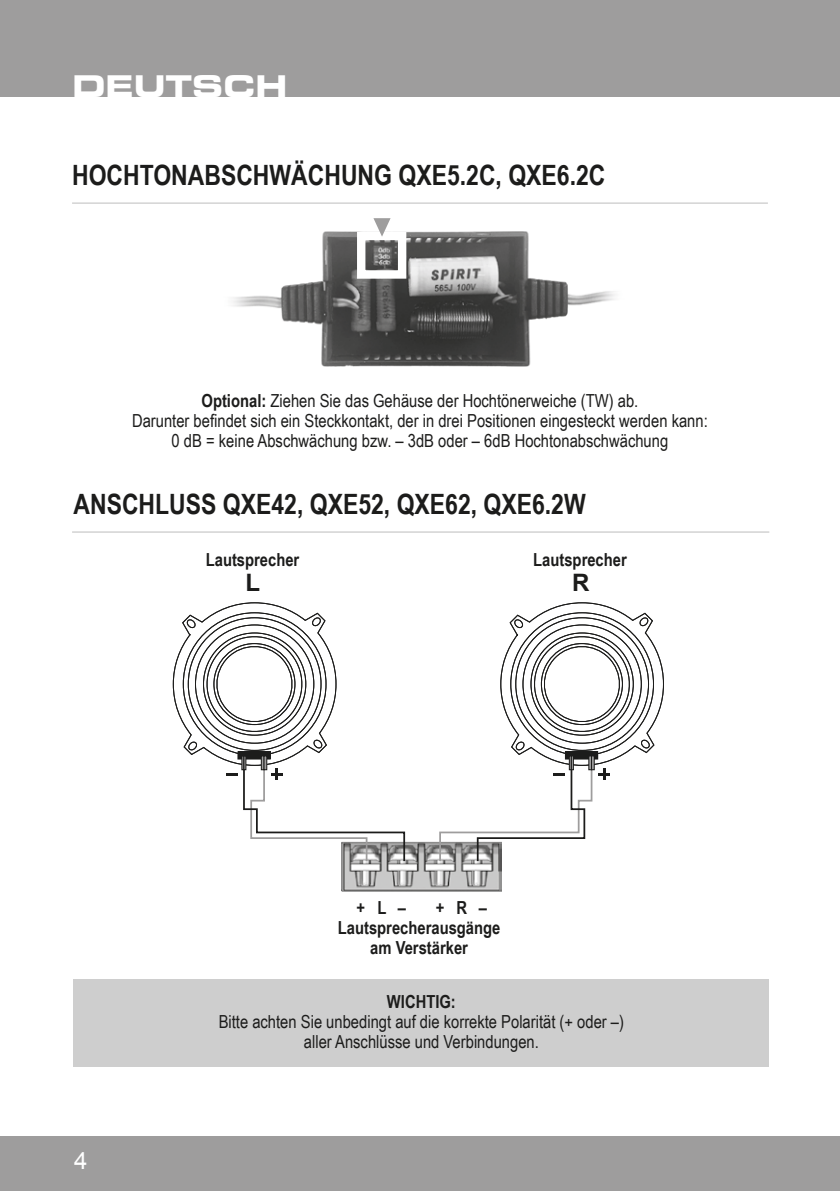
<style>
.page{position:relative;width:840px;height:1191px;background:#fff}
.page>*{position:absolute;margin:0;border:0;box-sizing:border-box;transform-origin:0 0}
.t1{font:30px "Eurostile Bold Extended Two";color:#fff}
.t2{font:700 28px "Arial Narrow";color:#1c1c1b}
.t3{font:700 24px "Arial";color:#1c1c1b}
.t4{font:24px "Arial";color:#fff}
.t5{font:18px/20px "Arial Narrow";color:#1c1c1b;text-align:center}
.t6{font:700 18px "Arial Narrow";color:#1c1c1b}
.s1{font-weight:700}
</style>
<div class="page">
<div style="left:0;top:0;width:839px;height:96px;background:#9e9d9d"></div>
<div style="left:0;top:1136px;width:839px;height:55px;background:#9e9d9d"></div>
<hr style="left:72px;top:531px;width:696px;height:1px;background:#bdbdbd">
<img style="left:341px;top:841px;width:160px;height:51px">
<div style="left:73px;top:979px;width:695px;height:87px;background:#cecece"></div>
<svg style="left:172px;top:602px;width:234px;height:261px"></svg>
<svg style="left:438px;top:602px;width:226px;height:261px"></svg>
<img style="left:233px;top:218px;width:382px;height:149px">
<hr style="left:72px;top:203px;width:695px;height:1px;background:#bdbdbd">
<div style="left:357px;top:232px;width:49px;height:47px;border:8px solid #fff"></div>
<svg style="left:373px;top:218px;width:17px;height:19px"></svg>
<h1 class="t1" style="left:72px;top:65px;width:216px">DEUTSCH</h1>
<h2 class="t2" style="left:72px;top:154px;width:534px">HOCHTONABSCHWÄCHUNG QXE5.2C, QXE6.2C</h2>
<p class="t5" style="left:132px;top:390px;width:577px"><span class="s1">Optional:</span> Ziehen Sie das Gehäuse der Hochtönerweiche (TW) ab.<br>Darunter befindet sich ein Steckkontakt, der in drei Positionen eingesteckt werden kann:<br>0 dB = keine Abschwächung bzw. – 3dB oder – 6dB Hochtonabschwächung</p>
<h2 class="t2" style="left:73px;top:483px;width:513px">ANSCHLUSS QXE42, QXE52, QXE62, QXE6.2W</h2>
<p class="t6" style="left:206px;top:546px;width:95px">Lautsprecher</p>
<p class="t6" style="left:533px;top:546px;width:95px">Lautsprecher</p>
<h3 class="t3" style="left:245px;top:566px;width:16px">L</h3>
<h3 class="t3" style="left:571px;top:566px;width:19px">R</h3>
<p class="t6" style="left:356px;top:894px;width:51px">+ L –</p>
<p class="t6" style="left:435px;top:894px;width:53px">+ R –</p>
<p class="t6" style="left:337px;top:914px;width:164px">Lautsprecherausgänge</p>
<p class="t6" style="left:370px;top:934px;width:99px">am Verstärker</p>
<h3 class="t4" style="left:74px;top:1145px;width:15px">4</h3>
<p class="t6" style="left:387px;top:988px;width:70px">WICHTIG:</p>
<p class="t5" style="left:218px;top:1011px;width:406px">Bitte achten Sie unbedingt auf die korrekte Polarität (+ oder –) aller Anschlüsse und Verbindungen.</p>
</div>
